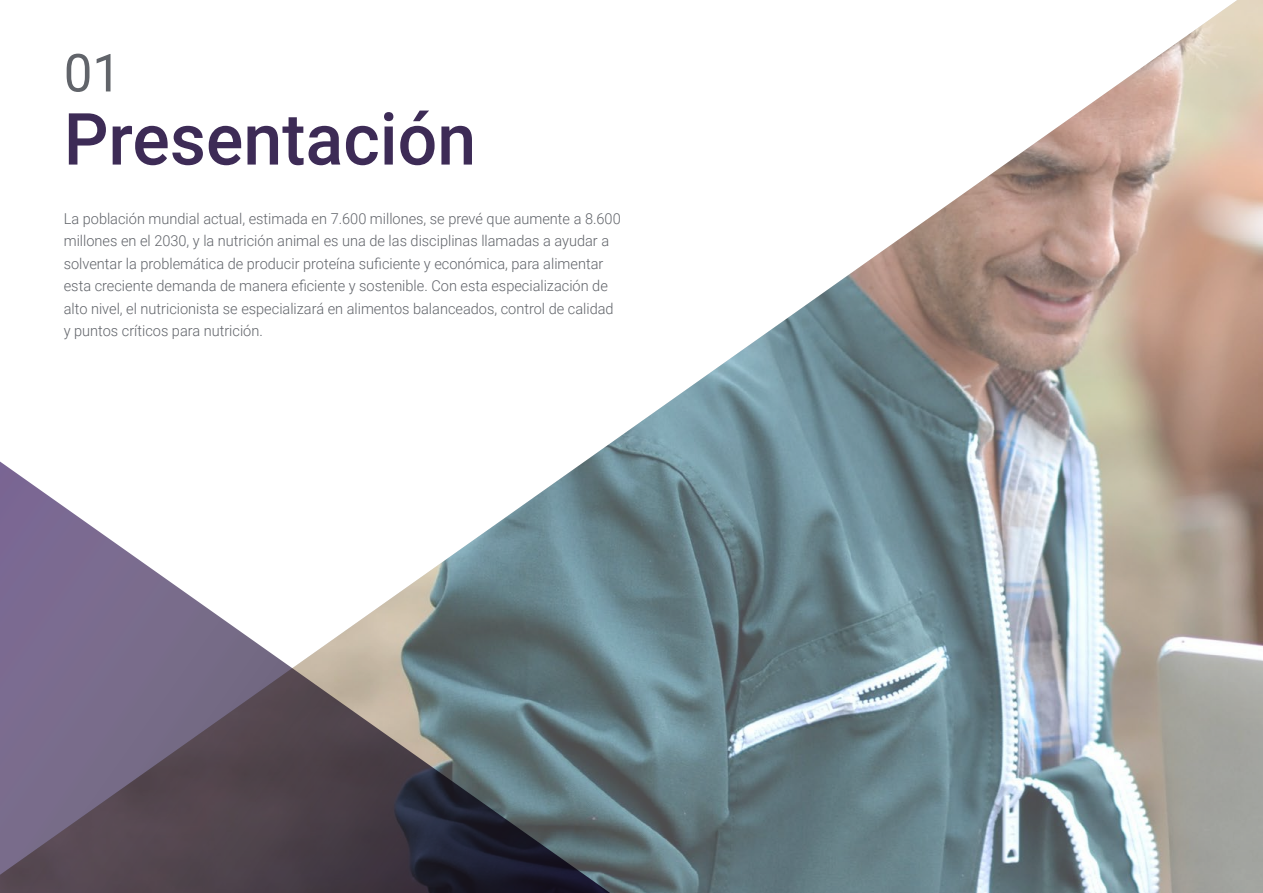
<style>
.page{position:relative;width:1263px;height:893px;background:#fff}
.page>*{position:absolute;margin:0;border:0;box-sizing:border-box;transform-origin:0 0}
.t1{font:500 72px "Roboto";color:#3d2b56}
.t2{font:52.5px "Roboto";color:#61646a}
.t3{font:300 15px/22.5px "Roboto";color:#61646a}
</style>
<div class="page">
<img style="left:606px;top:0;width:657px;height:893px">
<svg style="left:0;top:446px;width:640px;height:447px"></svg>
<h2 class="t2" style="left:64px;top:36px;width:59px">01</h2>
<h1 class="t1" style="left:64px;top:89px;width:414px">Presentación</h1>
<p class="t3" style="left:64px;top:207px;width:558px">La población mundial actual, estimada en 7.600 millones, se prevé que aumente a 8.600 millones en el 2030, y la nutrición animal es una de las disciplinas llamadas a ayudar a solventar la problemática de producir proteína suficiente y económica, para alimentar esta creciente demanda de manera eficiente y sostenible. Con esta especialización de alto nivel, el nutricionista se especializará en alimentos balanceados, control de calidad y puntos críticos para nutrición.</p>
</div>
